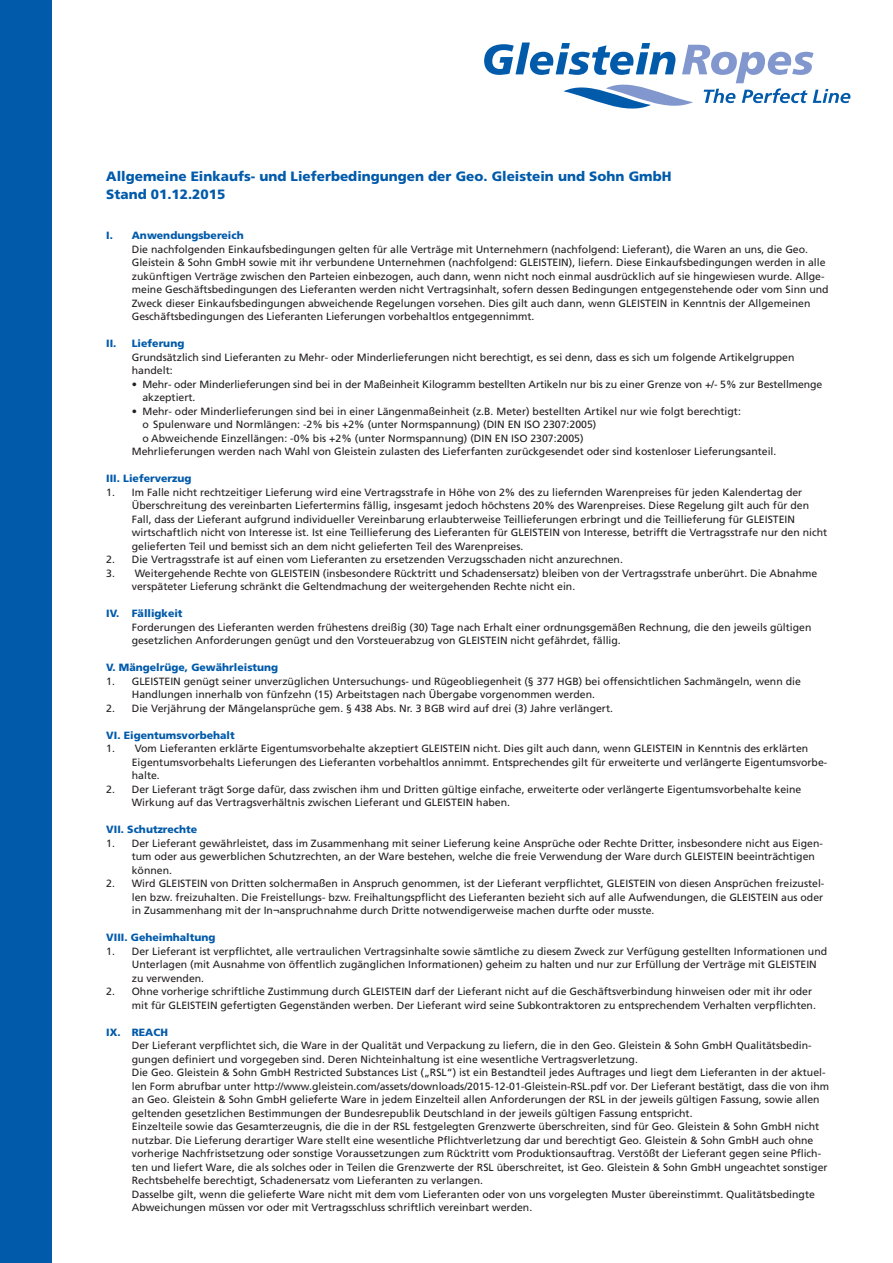
<style>
.page{position:relative;width:893px;height:1263px;background:#fff}
.page>*{position:absolute;margin:0;border:0;box-sizing:border-box;transform-origin:0 0}
.t1{font:900 13.5px/18px "Frutiger";color:#015aaa}
.t2{font:10.5px/13.5px "Frutiger";color:#231f20}
.t3{font:900 10.5px "Frutiger";color:#015aaa}
</style>
<div class="page">
<div style="left:0;top:0;width:51px;height:1263px;background:#015aaa"></div>
<svg style="left:484px;top:43px;width:366px;height:66px"></svg>
<p class="t1" style="left:106px;top:167px;width:567px">Allgemeine Einkaufs- und Lieferbedingungen der Geo. Gleistein und Sohn GmbH<br>Stand 01.12.2015</p>
<p class="t3" style="left:106px;top:229px;width:139px">I. Anwendungsbereich</p>
<p class="t2" style="left:132px;top:242px;width:698px">Die nachfolgenden Einkaufsbedingungen gelten für alle Verträge mit Unternehmern (nachfolgend: Lieferant), die Waren an uns, die Geo.<br>Gleistein &amp; Sohn GmbH sowie mit ihr verbundene Unternehmen (nachfolgend: GLEISTEIN), liefern. Diese Einkaufsbedingungen werden in alle zukünftigen Verträge zwischen den Parteien einbezogen, auch dann, wenn nicht noch einmal ausdrücklich auf sie hingewiesen wurde. Allge&shy;meine Geschäftsbedingungen des Lieferanten werden nicht Vertragsinhalt, sofern dessen Bedingungen entgegenstehende oder vom Sinn und Zweck dieser Einkaufsbedingungen abweichende Regelungen vorsehen. Dies gilt auch dann, wenn GLEISTEIN in Kenntnis der Allgemeinen Geschäftsbedingungen des Lieferanten Lieferungen vorbehaltlos entgegennimmt.</p>
<p class="t3" style="left:106px;top:337px;width:80px">II. Lieferung</p>
<p class="t2" style="left:132px;top:350px;width:664px">Grundsätzlich sind Lieferanten zu Mehr- oder Minderlieferungen nicht berechtigt, es sei denn, dass es sich um folgende Artikelgruppen handelt:</p>
<p class="t2" style="left:142px;top:377px;width:681px;text-indent:-11px">• Mehr- oder Minderlieferungen sind bei in der Maßeinheit Kilogramm bestellten Artikeln nur bis zu einer Grenze von +/- 5% zur Bestellmenge akzeptiert.</p>
<p class="t2" style="left:132px;top:404px;width:611px">• Mehr- oder Minderlieferungen sind bei in einer Längenmaßeinheit (z.B. Meter) bestellten Artikel nur wie folgt berechtigt:</p>
<p class="t2" style="left:142px;top:418px;width:455px">o Spulenware und Normlängen: -2% bis +2% (unter Normspannung) (DIN EN ISO 2307:2005)</p>
<p class="t2" style="left:142px;top:431px;width:443px">o Abweichende Einzellängen: -0% bis +2% (unter Normspannung) (DIN EN ISO 2307:2005)</p>
<p class="t2" style="left:132px;top:445px;width:646px">Mehrlieferungen werden nach Wahl von Gleistein zulasten des Lieferfanten zurückgesendet oder sind kostenloser Lieferungsanteil.</p>
<p class="t3" style="left:106px;top:472px;width:87px">III. Lieferverzug</p>
<p class="t2" style="left:132px;top:485px;width:697px;text-indent:-26px">1. Im Falle nicht rechtzeitiger Lieferung wird eine Vertragsstrafe in Höhe von 2% des zu liefernden Warenpreises für jeden Kalendertag der Überschreitung des vereinbarten Liefertermins fällig, insgesamt jedoch höchstens 20% des Warenpreises. Diese Regelung gilt auch für den Fall, dass der Lieferant aufgrund individueller Vereinbarung erlaubterweise Teillieferungen erbringt und die Teillieferung für GLEISTEIN wirtschaftlich nicht von Interesse ist. Ist eine Teillieferung des Lieferanten für GLEISTEIN von Interesse, betrifft die Vertragsstrafe nur den nicht gelieferten Teil und bemisst sich an dem nicht gelieferten Teil des Warenpreises.</p>
<p class="t2" style="left:106px;top:553px;width:518px">2. Die Vertragsstrafe ist auf einen vom Lieferanten zu ersetzenden Verzugsschaden nicht anzurechnen.</p>
<p class="t2" style="left:132px;top:566px;width:687px;text-indent:-26px">3. Weitergehende Rechte von GLEISTEIN (insbesondere Rücktritt und Schadensersatz) bleiben von der Vertragsstrafe unberührt. Die Abnahme verspäteter Lieferung schränkt die Geltendmachung der weitergehenden Rechte nicht ein.</p>
<p class="t3" style="left:106px;top:607px;width:78px">IV. Fälligkeit</p>
<p class="t2" style="left:132px;top:620px;width:681px">Forderungen des Lieferanten werden frühestens dreißig (30) Tage nach Erhalt einer ordnungsgemäßen Rechnung, die den jeweils gültigen gesetzlichen Anforderungen genügt und den Vorsteuerabzug von GLEISTEIN nicht gefährdet, fällig.</p>
<p class="t3" style="left:106px;top:661px;width:173px">V. Mängelrüge, Gewährleistung</p>
<p class="t2" style="left:132px;top:674px;width:670px;text-indent:-26px">1. GLEISTEIN genügt seiner unverzüglichen Untersuchungs- und Rügeobliegenheit (§ 377 HGB) bei offensichtlichen Sachmängeln, wenn die<br>Handlungen innerhalb von fünfzehn (15) Arbeitstagen nach Übergabe vorgenommen werden.</p>
<p class="t2" style="left:106px;top:701px;width:508px">2. Die Verjährung der Mängelansprüche gem. § 438 Abs. Nr. 3 BGB wird auf drei (3) Jahre verlängert.</p>
<p class="t3" style="left:106px;top:729px;width:130px">VI. Eigentumsvorbehalt</p>
<p class="t2" style="left:132px;top:742px;width:697px;text-indent:-26px">1. Vom Lieferanten erklärte Eigentumsvorbehalte akzeptiert GLEISTEIN nicht. Dies gilt auch dann, wenn GLEISTEIN in Kenntnis des erklärten<br>Eigentumsvorbehalts Lieferungen des Lieferanten vorbehaltlos annimmt. Entsprechendes gilt für erweiterte und verlängerte Eigentumsvorbe&shy;halte.</p>
<p class="t2" style="left:132px;top:782px;width:671px;text-indent:-26px">2. Der Lieferant trägt Sorge dafür, dass zwischen ihm und Dritten gültige einfache, erweiterte oder verlängerte Eigentumsvorbehalte keine<br>Wirkung auf das Vertragsverhältnis zwischen Lieferant und GLEISTEIN haben.</p>
<p class="t3" style="left:106px;top:823px;width:92px">VII. Schutzrechte</p>
<p class="t2" style="left:132px;top:836px;width:693px;text-indent:-26px">1. Der Lieferant gewährleistet, dass im Zusammenhang mit seiner Lieferung keine Ansprüche oder Rechte Dritter, insbesondere nicht aus Eigen&shy;tum oder aus gewerblichen Schutzrechten, an der Ware bestehen, welche die freie Verwendung der Ware durch GLEISTEIN beeinträchtigen können.</p>
<p class="t2" style="left:132px;top:877px;width:694px;text-align:justify;text-indent:-26px">2. Wird GLEISTEIN von Dritten solchermaßen in Anspruch genommen, ist der Lieferant verpflichtet, GLEISTEIN von diesen Ansprüchen freizustel&shy;len bzw. freizuhalten. Die Freistellungs- bzw. Freihaltungspflicht des Lieferanten bezieht sich auf alle Aufwendungen, die GLEISTEIN aus oder in Zusammenhang mit der In¬anspruchnahme durch Dritte notwendigerweise machen durfte oder musste.</p>
<p class="t3" style="left:106px;top:931px;width:111px">VIII. Geheimhaltung</p>
<p class="t2" style="left:132px;top:944px;width:697px;text-indent:-26px">1. Der Lieferant ist verpflichtet, alle vertraulichen Vertragsinhalte sowie sämtliche zu diesem Zweck zur Verfügung gestellten Informationen und<br>Unterlagen (mit Ausnahme von öffentlich zugänglichen Informationen) geheim zu halten und nur zur Erfüllung der Verträge mit GLEISTEIN zu verwenden.</p>
<p class="t2" style="left:132px;top:985px;width:686px;text-indent:-26px">2. Ohne vorherige schriftliche Zustimmung durch GLEISTEIN darf der Lieferant nicht auf die Geschäftsverbindung hinweisen oder mit ihr oder mit für GLEISTEIN gefertigten Gegenständen werben. Der Lieferant wird seine Subkontraktoren zu entsprechendem Verhalten verpflichten.</p>
<p class="t3" style="left:106px;top:1026px;width:63px">IX. REACH</p>
<p class="t2" style="left:132px;top:1039px;width:699px">Der Lieferant verpflichtet sich, die Ware in der Qualität und Verpackung zu liefern, die in den Geo. Gleistein &amp; Sohn GmbH Qualitätsbedin&shy;gungen definiert und vorgegeben sind. Deren Nichteinhaltung ist eine wesentliche Vertragsverletzung.<br>Die Geo. Gleistein &amp; Sohn GmbH Restricted Substances List („RSL“) ist ein Bestandteil jedes Auftrages und liegt dem Lieferanten in der aktuel&shy;len Form abrufbar unter http://www.gleistein.com/assets/downloads/2015-12-01-Gleistein-RSL.pdf vor. Der Lieferant bestätigt, dass die von ihm an Geo. Gleistein &amp; Sohn GmbH gelieferte Ware in jedem Einzelteil allen Anforderungen der RSL in der jeweils gültigen Fassung, sowie allen geltenden gesetzlichen Bestimmungen der Bundesrepublik Deutschland in der jeweils gültigen Fassung entspricht.<br>Einzelteile sowie das Gesamterzeugnis, die die in der RSL festgelegten Grenzwerte überschreiten, sind für Geo. Gleistein &amp; Sohn GmbH nicht nutzbar. Die Lieferung derartiger Ware stellt eine wesentliche Pflichtverletzung dar und berechtigt Geo. Gleistein &amp; Sohn GmbH auch ohne vorherige Nachfristsetzung oder sonstige Voraussetzungen zum Rücktritt vom Produktionsauftrag. Verstößt der Lieferant gegen seine Pflich&shy;ten und liefert Ware, die als solches oder in Teilen die Grenzwerte der RSL überschreitet, ist Geo. Gleistein &amp; Sohn GmbH ungeachtet sonstiger Rechtsbehelfe berechtigt, Schadenersatz vom Lieferanten zu verlangen.<br>Dasselbe gilt, wenn die gelieferte Ware nicht mit dem vom Lieferanten oder von uns vorgelegten Muster übereinstimmt. Qualitätsbedingte Abweichungen müssen vor oder mit Vertragsschluss schriftlich vereinbart werden.</p>
</div>
